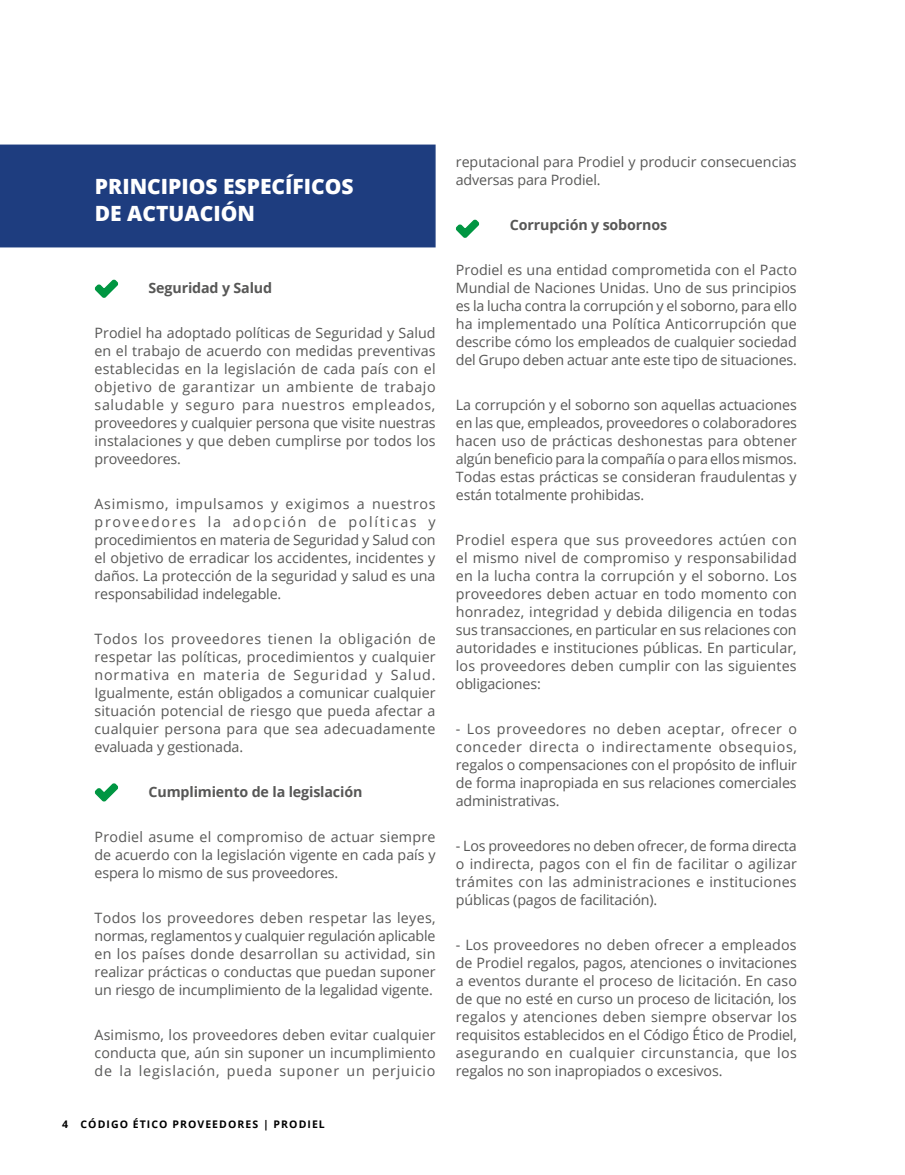
<style>
.page{position:relative;width:905px;height:1175px;background:#fff}
.page>*{position:absolute;margin:0;border:0;box-sizing:border-box;transform-origin:0 0}
.t1{font:800 21px/27px "Open Sans";color:#fff}
.t2{font:14.25px/18px "Open Sans";letter-spacing:-.01em;color:#575756;text-align:justify}
.t3{font:700 14.25px "Open Sans";letter-spacing:-.01em;color:#575756}
.t4{font:700 10.5px "Open Sans";letter-spacing:.1em;color:#000}
</style>
<div class="page">
<div style="left:0;top:144px;width:435px;height:103px;background:#1e3d7f"></div>
<svg style="left:94px;top:279px;width:25px;height:19px"></svg>
<svg style="left:94px;top:783px;width:25px;height:19px"></svg>
<svg style="left:456px;top:219px;width:24px;height:19px"></svg>
<h1 class="t1" style="left:95px;top:171px;width:260px">PRINCIPIOS ESPECÍFICOS<br>DE ACTUACIÓN</h1>
<p class="t3" style="left:148px;top:277px;width:125px">Seguridad y Salud</p>
<p class="t2" style="left:94px;top:323px;width:343px">Prodiel ha adoptado políticas de Seguridad y Salud en el trabajo de acuerdo con medidas preventivas establecidas en la legislación de cada país con el objetivo de garantizar un ambiente de trabajo saludable y seguro para nuestros empleados, proveedores y cualquier persona que visite nuestras instalaciones y que deben cumplirse por todos los proveedores.</p>
<p class="t2" style="left:94px;top:494px;width:342px">Asimismo, impulsamos y exigimos a nuestros proveedores la adopción de políticas y procedimientos en materia de Seguridad y Salud con el objetivo de erradicar los accidentes, incidentes y daños. La protección de la seguridad y salud es una responsabilidad indelegable.</p>
<p class="t2" style="left:94px;top:629px;width:343px">Todos los proveedores tienen la obligación de respetar las políticas, procedimientos y cualquier normativa en materia de Seguridad y Salud.<br>Igualmente, están obligados a comunicar cualquier situación potencial de riesgo que pueda afectar a cualquier persona para que sea adecuadamente evaluada y gestionada.</p>
<p class="t3" style="left:148px;top:781px;width:215px">Cumplimiento de la legislación</p>
<p class="t2" style="left:94px;top:827px;width:342px">Prodiel asume el compromiso de actuar siempre de acuerdo con la legislación vigente en cada país y espera lo mismo de sus proveedores.</p>
<p class="t2" style="left:94px;top:908px;width:342px">Todos los proveedores deben respetar las leyes, normas, reglamentos y cualquier regulación aplicable en los países donde desarrollan su actividad, sin realizar prácticas o conductas que puedan suponer un riesgo de incumplimiento de la legalidad vigente.</p>
<p class="t2" style="left:94px;top:1025px;width:343px">Asimismo, los proveedores deben evitar cualquier conducta que, aún sin suponer un incumplimiento de la legislación, pueda suponer un perjuicio</p>
<p class="t4" style="left:62px;top:1116px;width:264px">4 CÓDIGO ÉTICO PROVEEDORES | PRODIEL</p>
<p class="t2" style="left:456px;top:152px;width:342px">reputacional para Prodiel y producir consecuencias adversas para Prodiel.</p>
<p class="t3" style="left:510px;top:214px;width:159px">Corrupción y sobornos</p>
<p class="t2" style="left:456px;top:260px;width:342px">Prodiel es una entidad comprometida con el Pacto Mundial de Naciones Unidas. Uno de sus principios es la lucha contra la corrupción y el soborno, para ello ha implementado una Política Anticorrupción que describe cómo los empleados de cualquier sociedad del Grupo deben actuar ante este tipo de situaciones.</p>
<p class="t2" style="left:456px;top:395px;width:343px">La corrupción y el soborno son aquellas actuaciones en las que, empleados, proveedores o colaboradores hacen uso de prácticas deshonestas para obtener algún beneficio para la compañía o para ellos mismos.<br>Todas estas prácticas se consideran fraudulentas y están totalmente prohibidas.</p>
<p class="t2" style="left:456px;top:530px;width:342px">Prodiel espera que sus proveedores actúen con el mismo nivel de compromiso y responsabilidad en la lucha contra la corrupción y el soborno. Los proveedores deben actuar en todo momento con honradez, integridad y debida diligencia en todas sus transacciones, en particular en sus relaciones con autoridades e instituciones públicas. En particular, los proveedores deben cumplir con las siguientes obligaciones:</p>
<p class="t2" style="left:456px;top:719px;width:342px">- Los proveedores no deben aceptar, ofrecer o conceder directa o indirectamente obsequios, regalos o compensaciones con el propósito de influir de forma inapropiada en sus relaciones comerciales administrativas.</p>
<p class="t2" style="left:456px;top:836px;width:343px">- Los proveedores no deben ofrecer, de forma directa o indirecta, pagos con el fin de facilitar o agilizar trámites con las administraciones e instituciones públicas (pagos de facilitación).</p>
<p class="t2" style="left:456px;top:935px;width:343px">- Los proveedores no deben ofrecer a empleados de Prodiel regalos, pagos, atenciones o invitaciones a eventos durante el proceso de licitación. En caso de que no esté en curso un proceso de licitación, los regalos y atenciones deben siempre observar los requisitos establecidos en el Código Ético de Prodiel, asegurando en cualquier circunstancia, que los regalos no son inapropiados o excesivos.</p>
</div>
